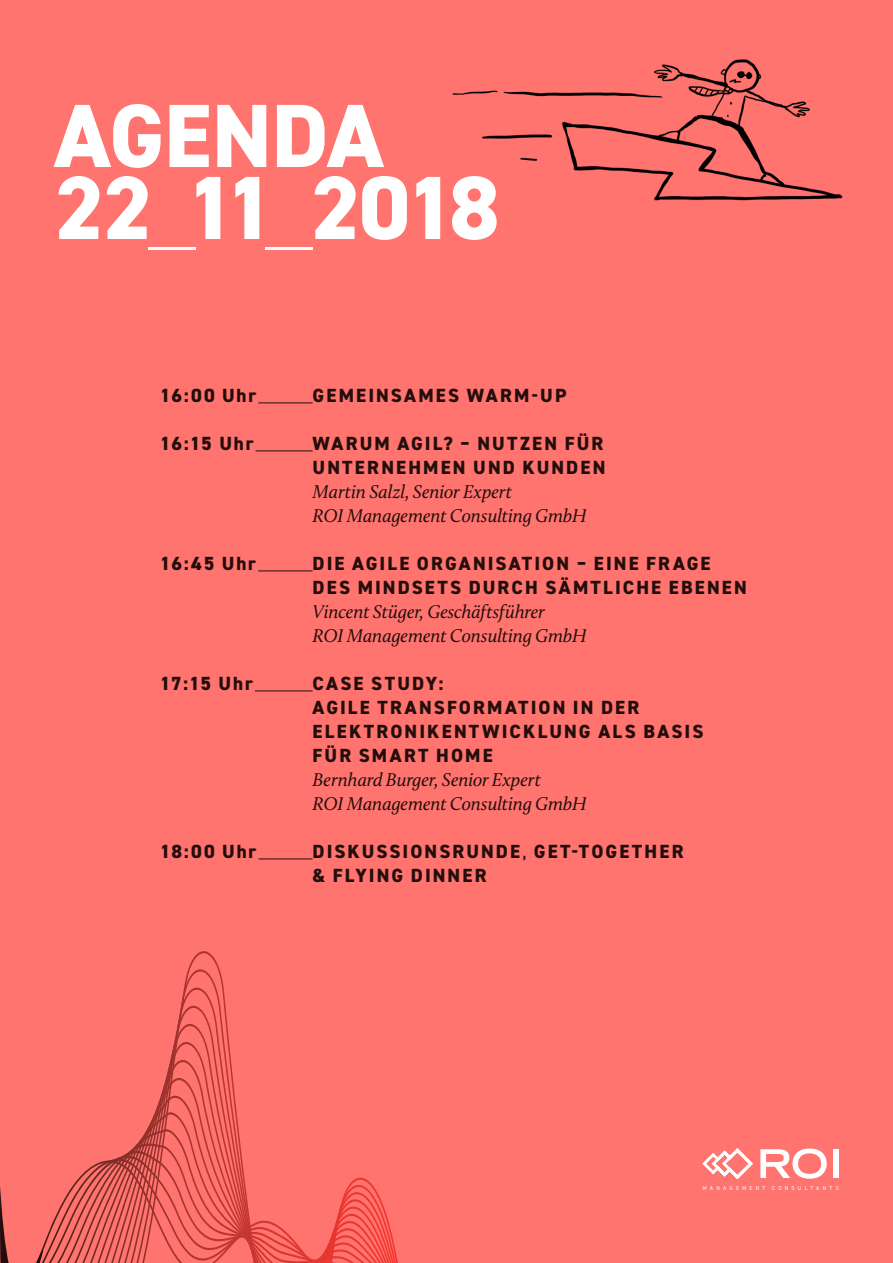
<style>
.page{position:relative;width:893px;height:1263px;background:#ff746e}
.page>*{position:absolute;margin:0;border:0;box-sizing:border-box;transform-origin:0 0}
.t1{font:800 90px/72px "DIN2014";letter-spacing:-.015em;color:#fff}
.t2{font:800 19.05px/24px "DIN2014";letter-spacing:.11em;color:#231f20}
.t3{font:italic 19.05px/24px "Calluna";letter-spacing:-.01em;color:#231f20}
.t4{font:5.7px "DIN2014";letter-spacing:.56em;color:#fff}
.s1{font-weight:200}
.s2{font-weight:400}
</style>
<div class="page">
<hr style="left:258px;top:403px;width:55px;height:1px;background:#231f20">
<hr style="left:256px;top:451px;width:57px;height:1px;background:#231f20">
<hr style="left:258px;top:571px;width:55px;height:1px;background:#231f20">
<hr style="left:255px;top:691px;width:58px;height:1px;background:#231f20">
<hr style="left:258px;top:859px;width:55px;height:1px;background:#231f20">
<div style="left:833px;top:1149px;width:5px;height:29px;background:#fff"></div>
<svg style="left:702px;top:1148px;width:125px;height:31px"></svg>
<svg style="left:138px;top:951px;width:260px;height:312px"></svg>
<svg style="left:0;top:1143px;width:379px;height:120px"></svg>
<img style="left:452px;top:59px;width:391px;height:142px">
<h1 class="t1" style="left:54px;top:100px;width:447px">AGENDA<br>22<span class="s1">_</span>11<span class="s1">_</span>2018</h1>
<p class="t2" style="left:160px;top:383px;width:98px">16:00 Uhr</p>
<p class="t2" style="left:313px;top:383px;width:255px">GEMEINSAMES WARM-UP</p>
<p class="t2" style="left:160px;top:431px;width:95px">16:15 Uhr</p>
<p class="t2" style="left:313px;top:431px;width:294px">WARUM AGIL? – NUTZEN FÜR<br>UNTERNEHMEN UND KUNDEN</p>
<p class="t3" style="left:313px;top:479px;width:276px">Martin Salzl, Senior Expert<br>ROI Management Consulting GmbH</p>
<p class="t2" style="left:160px;top:551px;width:98px">16:45 Uhr</p>
<p class="t2" style="left:313px;top:551px;width:436px">DIE AGILE ORGANISATION – EINE FRAGE<br>DES MINDSETS DURCH SÄMTLICHE EBENEN</p>
<p class="t3" style="left:313px;top:599px;width:276px">Vincent Stüger, Geschäftsführer<br>ROI Management Consulting GmbH</p>
<p class="t2" style="left:160px;top:671px;width:95px">17:15 Uhr</p>
<p class="t2" style="left:313px;top:671px;width:392px">CASE STUDY:<br>AGILE TRANSFORMATION IN DER<br>ELEKTRONIKENTWICKLUNG ALS BASIS<br>FÜR SMART HOME</p>
<p class="t3" style="left:313px;top:767px;width:276px">Bernhard Burger, Senior Expert<br>ROI Management Consulting GmbH</p>
<p class="t2" style="left:160px;top:839px;width:98px">18:00 Uhr</p>
<p class="t2" style="left:313px;top:839px;width:372px">DISKUSSIONSRUNDE<span class="s2">,</span> GET-TOGETHER &amp; FLYING DINNER</p>
<p class="t4" style="left:702px;top:1184px;width:138px">MANAGEMENT CONSULTANTS</p>
</div>
